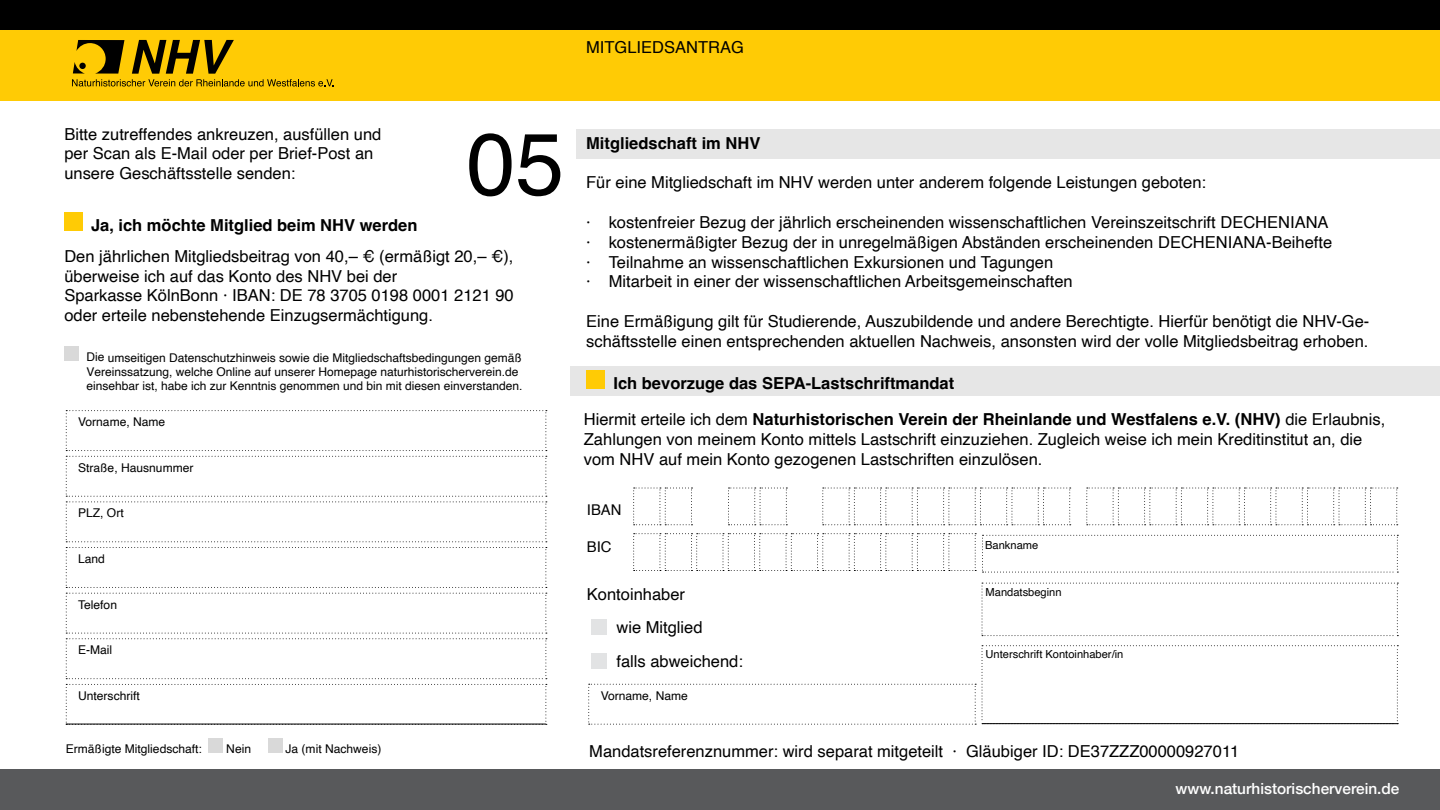
<style>
.page{position:relative;width:1440px;height:810px;background:#fff}
.page>*{position:absolute;margin:0;border:0;box-sizing:border-box;transform-origin:0 0}
.t1{font:87.75px "Helvetica";color:#000}
.t2{font:16.5px/19.8px "Helvetica";color:#000}
.t3{font:700 16.5px "Helvetica";color:#000}
.t4{font:500 15.38px "Helvetica Neue";color:#fff}
.t5{font:14.85px "Helvetica";color:#000}
.t6{font:12.08px "Helvetica";color:#000}
.t7{font:12px/14px "Helvetica";color:#000}
.t8{font:11.1px "Helvetica";color:#000}
.s1{font-weight:700}
</style>
<div class="page">
<div style="left:0;top:0;width:1440px;height:39px;background:#000"></div>
<div style="left:0;top:30px;width:1440px;height:70px;background:#ffcb05"></div>
<svg style="left:72px;top:40px;width:262px;height:47px"></svg>
<div style="left:0;top:770px;width:1440px;height:40px;background:#58595b"></div>
<div style="left:577px;top:129px;width:863px;height:29px;background:#e6e6e6"></div>
<div style="left:571px;top:367px;width:869px;height:29px;background:#e6e6e6"></div>
<div style="left:209px;top:739px;width:14px;height:14px;background:#d9d9d9"></div>
<div style="left:268px;top:739px;width:14px;height:14px;background:#d9d9d9"></div>
<svg style="left:66px;top:410px;width:481px;height:315px"></svg>
<hr style="left:66px;top:724px;width:480px;height:1px;background:#000">
<div style="left:64px;top:213px;width:18px;height:18px;background:#ffcb05"></div>
<div style="left:64px;top:347px;width:15px;height:14px;background:#d9d9d9"></div>
<div style="left:592px;top:620px;width:15px;height:15px;background:#e2e3e4"></div>
<div style="left:592px;top:653px;width:15px;height:16px;background:#e2e3e4"></div>
<svg style="left:633px;top:488px;width:59px;height:37px"></svg>
<svg style="left:728px;top:488px;width:59px;height:37px"></svg>
<svg style="left:822px;top:488px;width:249px;height:37px"></svg>
<svg style="left:633px;top:533px;width:343px;height:38px"></svg>
<svg style="left:982px;top:535px;width:416px;height:38px"></svg>
<svg style="left:982px;top:645px;width:416px;height:79px"></svg>
<svg style="left:982px;top:583px;width:416px;height:53px"></svg>
<svg style="left:1086px;top:488px;width:312px;height:37px"></svg>
<div style="left:586px;top:371px;width:18px;height:18px;background:#ffcb05"></div>
<svg style="left:588px;top:684px;width:388px;height:41px"></svg>
<hr style="left:983px;top:723px;width:415px;height:1px;background:#000">
<p class="t2" style="left:586px;top:38px;width:159px">MITGLIEDSANTRAG</p>
<p class="t2" style="left:64px;top:124px;width:319px">Bitte zutreffendes ankreuzen, ausfüllen und per Scan als E-Mail oder per Brief-Post an unsere Geschäftsstelle senden:</p>
<p class="t3" style="left:91px;top:215px;width:328px">Ja, ich möchte Mitglied beim NHV werden</p>
<p class="t2" style="left:64px;top:247px;width:451px">Den jährlichen Mitgliedsbeitrag von 40,– € (ermäßigt 20,– €), überweise ich auf das Konto des NHV bei der<br>Sparkasse KölnBonn · IBAN: DE 78 3705 0198 0001 2121 90 oder erteile nebenstehende Einzugsermächtigung.</p>
<p class="t7" style="left:86px;top:351px;width:438px">Die umseitigen Datenschutzhinweis sowie die Mitgliedschaftsbedingungen gemäß<br>Vereinssatzung, welche Online auf unserer Homepage naturhistorischerverein.de einsehbar ist, habe ich zur Kenntnis genommen und bin mit diesen einverstanden.</p>
<h1 class="t1" style="left:466px;top:96px;width:99px">05</h1>
<p class="t6" style="left:78px;top:413px;width:89px">Vorname, Name</p>
<p class="t6" style="left:78px;top:458px;width:117px">Straße, Hausnummer</p>
<p class="t6" style="left:78px;top:504px;width:47px">PLZ, Ort</p>
<p class="t6" style="left:78px;top:550px;width:28px">Land</p>
<p class="t6" style="left:78px;top:595px;width:40px">Telefon</p>
<p class="t6" style="left:78px;top:641px;width:36px">E-Mail</p>
<p class="t6" style="left:78px;top:686px;width:63px">Unterschrift</p>
<p class="t6" style="left:66px;top:739px;width:138px">Ermäßigte Mitgliedschaft:</p>
<p class="t6" style="left:226px;top:739px;width:26px">Nein</p>
<p class="t6" style="left:286px;top:739px;width:97px">Ja (mit Nachweis)</p>
<p class="t3" style="left:586px;top:133px;width:176px">Mitgliedschaft im NHV</p>
<p class="t2" style="left:586px;top:173px;width:621px">Für eine Mitgliedschaft im NHV werden unter anderem folgende Leistungen geboten:</p>
<p class="t2" style="left:586px;top:213px;width:748px">· kostenfreier Bezug der jährlich erscheinenden wissenschaftlichen Vereinszeitschrift DECHENIANA · kostenermäßigter Bezug der in unregelmäßigen Abständen erscheinenden DECHENIANA-Beihefte · Teilnahme an wissenschaftlichen Exkursionen und Tagungen<br>· Mitarbeit in einer der wissenschaftlichen Arbeitsgemeinschaften</p>
<p class="t2" style="left:586px;top:312px;width:785px">Eine Ermäßigung gilt für Studierende, Auszubildende und andere Berechtigte. Hierfür benötigt die NHV-Ge&shy;schäftsstelle einen entsprechenden aktuellen Nachweis, ansonsten wird der volle Mitgliedsbeitrag erhoben.</p>
<p class="t3" style="left:613px;top:373px;width:342px">Ich bevorzuge das SEPA-Lastschriftmandat</p>
<p class="t2" style="left:584px;top:410px;width:803px">Hiermit erteile ich dem <span class="s1">Naturhistorischen Verein der Rheinlande und Westfalens e.V. (NHV)</span> die Erlaubnis,<br>Zahlungen von meinem Konto mittels Lastschrift einzuziehen. Zugleich weise ich mein Kreditinstitut an, die vom NHV auf mein Konto gezogenen Lastschriften einzulösen.</p>
<p class="t5" style="left:587px;top:498px;width:36px">IBAN</p>
<p class="t5" style="left:587px;top:535px;width:26px">BIC</p>
<p class="t8" style="left:985px;top:536px;width:55px">Bankname</p>
<p class="t2" style="left:616px;top:578px;width:128px;line-height:33.4px;text-indent:-30px">Kontoinhaber<br>wie Mitglied<br>falls abweichend:</p>
<p class="t6" style="left:601px;top:686px;width:89px">Vorname, Name</p>
<p class="t8" style="left:986px;top:583px;width:78px">Mandatsbeginn</p>
<p class="t8" style="left:986px;top:646px;width:139px">Unterschrift Kontoinhaber/in</p>
<p class="t2" style="left:589px;top:742px;width:651px">Mandatsreferenznummer: wird separat mitgeteilt · Gläubiger ID: DE37ZZZ00000927011</p>
<p class="t4" style="left:1176px;top:777px;width:225px">www.naturhistorischerverein.de</p>
</div>
